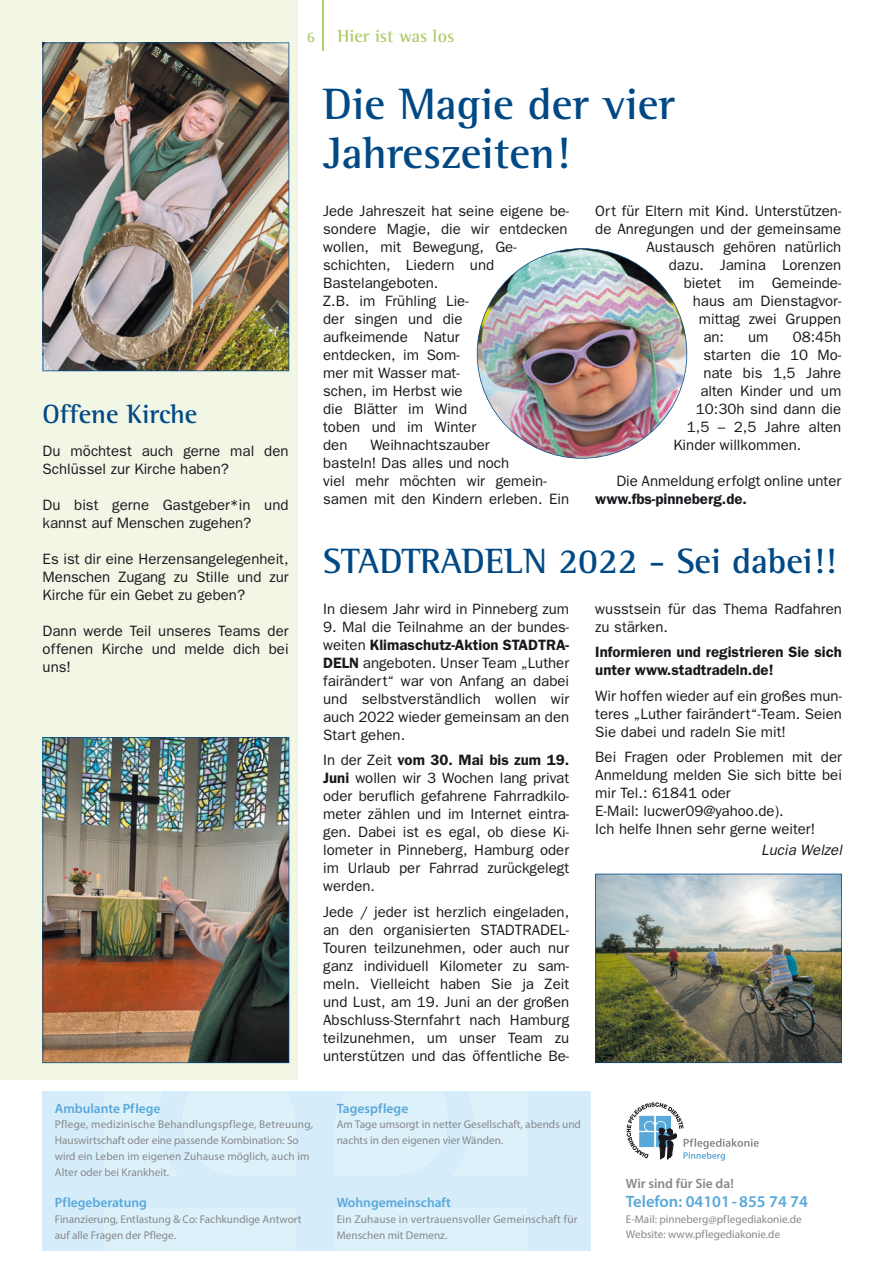
<style>
.page{position:relative;width:893px;height:1263px;background:#fff}
.page>*{position:absolute;margin:0;border:0;box-sizing:border-box;transform-origin:0 0}
.t1{font:700 45px/49.5px "Rotis Semi Serif";color:#004985}
.t2{font:700 36px "Rotis Semi Serif";color:#004985}
.t3{font:700 27px "Rotis Semi Serif";color:#004985}
.t4{font:700 18px "Rotis Semi Serif";color:#aecd6b}
.t5{font:600 16.5px "Myriad Pro";color:#58a8d9}
.t6{font:15px/18px "Franklin Gothic";color:#1a171c}
.t7{font:600 15px/18px "Franklin Gothic";color:#1a171c}
.t8{font:italic 15px "Franklin Gothic";color:#1a171c}
.t9{font:600 13.5px "Myriad Pro";color:#58a8d9}
.t10{font:600 13.5px "Myriad Pro";color:#87888a}
.t11{font:11.25px/15.8px "Myriad Pro";color:#87888a}
.t12{font:11.25px/15.8px "Myriad Pro";letter-spacing:.02em;color:#87888a}
.s1{font-size:15px}
.s2{font-weight:600}
</style>
<div class="page">
<div style="left:0;top:0;width:298px;height:1263px;background:#f1f6e5"></div>
<div style="left:0;top:1080px;width:821px;height:183px;background:#fff"></div>
<div style="left:43px;top:1091px;width:548px;height:159px;background:#d5edfa"></div>
<div style="left:104px;top:1091px;width:191px;height:84px;background:#ddf1fb"></div>
<div style="left:105px;top:1208px;width:191px;height:42px;background:#ddf1fb"></div>
<div style="left:336px;top:1208px;width:191px;height:42px;background:#ddf1fb"></div>
<div style="left:336px;top:1091px;width:191px;height:84px;background:#ddf1fb"></div>
<svg style="left:626px;top:1102px;width:133px;height:59px"></svg>
<hr style="left:322px;top:0;width:2px;height:50px;background:#aecd6b">
<img style="left:43px;top:43px;width:246px;height:328px">
<img style="left:43px;top:737px;width:246px;height:326px">
<img style="left:595px;top:874px;width:247px;height:189px">
<img style="left:477px;top:248px;width:210px;height:211px">
<h3 class="t3" style="left:43px;top:398px;width:156px">Offene Kirche</h3>
<p class="t6" style="left:43px;top:441px;width:248px">Du möchtest auch gerne mal den<br>Schlüssel zur Kirche haben?</p>
<p class="t6" style="left:43px;top:495px;width:247px">Du bist gerne Gastgeber*in und kannst auf Menschen zugehen?</p>
<p class="t6" style="left:43px;top:549px;width:248px;text-align:justify">Es ist dir eine Herzensangelegenheit, Menschen Zugang zu Stille und zur Kirche für ein Gebet zu geben?</p>
<p class="t6" style="left:43px;top:621px;width:248px;text-align:justify">Dann werde Teil unseres Teams der offenen Kirche und melde dich bei uns!</p>
<p class="t4" style="left:307px;top:25px;width:149px"><span class="s1">6</span> Hier ist was los</p>
<h1 class="t1" style="left:323px;top:79px;width:353px">Die Magie der vier<br>Jahreszeiten!</h1>
<p class="t6" style="left:323px;top:202px;width:247px">Jede Jahreszeit hat seine eigene be&shy;sondere Magie, die wir entdecken wollen, mit Bewegung, Ge&shy;schichten, Liedern und<br>Bastelangeboten.<br>Z.B. im Frühling Lie-<br>der singen und die<br>aufkeimende Natur<br>entdecken, im Som-<br>mer mit Wasser mat-<br>schen, im Herbst wie<br>die Blätter im Wind<br>toben und im Winter<br>den</p>
<p class="t6" style="left:595px;top:202px;width:248px">Ort für Eltern mit Kind. Unterstützen-</p>
<p class="t6" style="left:595px;top:220px;width:248px">de Anregungen und der gemeinsame</p>
<p class="t6" style="left:646px;top:238px;width:196px">Austausch gehören natürlich</p>
<p class="t6" style="left:669px;top:256px;width:174px">dazu. Jamina Lorenzen</p>
<p class="t6" style="left:684px;top:274px;width:159px">bietet im Gemeinde-</p>
<p class="t6" style="left:693px;top:292px;width:150px">haus am Dienstagvor-</p>
<p class="t6" style="left:699px;top:310px;width:144px">mittag zwei Gruppen</p>
<p class="t6" style="left:703px;top:328px;width:22px">an:</p>
<p class="t6" style="left:748px;top:328px;width:22px">um</p>
<p class="t6" style="left:793px;top:328px;width:50px">08:45h</p>
<p class="t6" style="left:703px;top:346px;width:139px">starten die 10 Mo-</p>
<p class="t6" style="left:703px;top:364px;width:139px">nate bis 1,5 Jahre</p>
<p class="t6" style="left:700px;top:382px;width:142px">alten Kinder und um</p>
<p class="t6" style="left:696px;top:400px;width:147px">10:30h sind dann die</p>
<p class="t6" style="left:687px;top:418px;width:156px">1,5 – 2,5 Jahre alten</p>
<p class="t6" style="left:673px;top:436px;width:130px">Kinder willkommen.</p>
<p class="t6" style="left:616px;top:472px;width:226px">Die Anmeldung erfolgt online unter</p>
<p class="t7" style="left:595px;top:490px;width:153px">www.fbs-pinneberg.de.</p>
<p class="t6" style="left:323px;top:436px;width:247px;text-indent:47px">Weihnachtszauber<br>basteln! Das alles und noch<br>viel mehr möchten wir gemein&shy;samen mit den Kindern erleben. Ein</p>
<h2 class="t2" style="left:323px;top:539px;width:515px">STADTRADELN 2022 - Sei dabei!!</h2>
<p class="t6" style="left:323px;top:599px;width:248px">In diesem Jahr wird in Pinneberg zum</p>
<p class="t6" style="left:323px;top:617px;width:248px;text-align:justify">9. Mal die Teilnahme an der bundes&shy;weiten <span class="s2">Klimaschutz-Aktion STADTRA-DELN</span> angeboten. Unser Team „Luther fairändert“ war von Anfang an dabei und selbstverständlich wollen wir auch 2022 wieder gemeinsam an den Start gehen.</p>
<p class="t6" style="left:323px;top:751px;width:248px;text-align:justify">In der Zeit <span class="s2">vom 30. Mai bis zum 19.<br>Juni</span> wollen wir 3 Wochen lang privat oder beruflich gefahrene Fahrradkilo&shy;meter zählen und im Internet eintra&shy;gen. Dabei ist es egal, ob diese Ki&shy;lometer in Pinneberg, Hamburg oder im Urlaub per Fahrrad zurückgelegt werden.</p>
<p class="t6" style="left:323px;top:902px;width:248px;text-align:justify">Jede / jeder ist herzlich eingeladen, an den organisierten STADTRADEL-Touren teilzunehmen, oder auch nur ganz individuell Kilometer zu sam&shy;meln. Vielleicht haben Sie ja Zeit und Lust, am 19. Juni an der großen Abschluss-Sternfahrt nach Hamburg teilzunehmen, um unser Team zu unterstützen und das öffentliche Be-</p>
<p class="t6" style="left:595px;top:599px;width:248px">wusstsein für das Thema Radfahren zu stärken.</p>
<p class="t7" style="left:595px;top:643px;width:248px">Informieren und registrieren Sie sich unter www.stadtradeln.de!</p>
<p class="t6" style="left:595px;top:686px;width:248px;text-align:justify">Wir hoffen wieder auf ein großes mun&shy;teres „Luther fairändert“-Team. Seien Sie dabei und radeln Sie mit!</p>
<p class="t6" style="left:595px;top:748px;width:248px">Bei Fragen oder Problemen mit der<br>Anmeldung melden Sie sich bitte bei mir Tel.: 61841 oder<br>E-Mail: lucwer09@yahoo.de).<br>Ich helfe Ihnen sehr gerne weiter!</p>
<p class="t8" style="left:761px;top:842px;width:82px">Lucia Welzel</p>
<p class="t9" style="left:55px;top:1099px;width:107px">Ambulante Pflege</p>
<p class="t11" style="left:55px;top:1116px;width:260px">Pflege, medizinische Behandlungspflege, Betreuung, Hauswirtschaft oder eine passende Kombination: So wird ein Leben im eigenen Zuhause möglich, auch im Alter oder bei Krankheit.</p>
<p class="t9" style="left:55px;top:1194px;width:94px">Pflegeberatung</p>
<p class="t11" style="left:55px;top:1211px;width:248px">Finanzierung, Entlastung &amp; Co: Fachkundige Antwort auf alle Fragen der Pflege.</p>
<p class="t9" style="left:337px;top:1099px;width:73px">Tagespflege</p>
<p class="t11" style="left:337px;top:1116px;width:246px">Am Tage umsorgt in netter Gesellschaft, abends und nachts in den eigenen vier Wänden.</p>
<p class="t10" style="left:626px;top:1175px;width:109px">Wir sind für Sie da!</p>
<p class="t5" style="left:626px;top:1191px;width:184px">Telefon: 04101 - 855 74 74</p>
<p class="t9" style="left:337px;top:1194px;width:116px">Wohngemeinschaft</p>
<p class="t12" style="left:337px;top:1211px;width:242px">Ein Zuhause in vertrauensvoller Gemeinschaft für<br>Menschen mit Demenz.</p>
<p class="t11" style="left:626px;top:1212px;width:178px;line-height:15px">E-Mail: pinneberg@pflegediakonie.de<br>Website: www.pflegediakonie.de</p>
</div>
